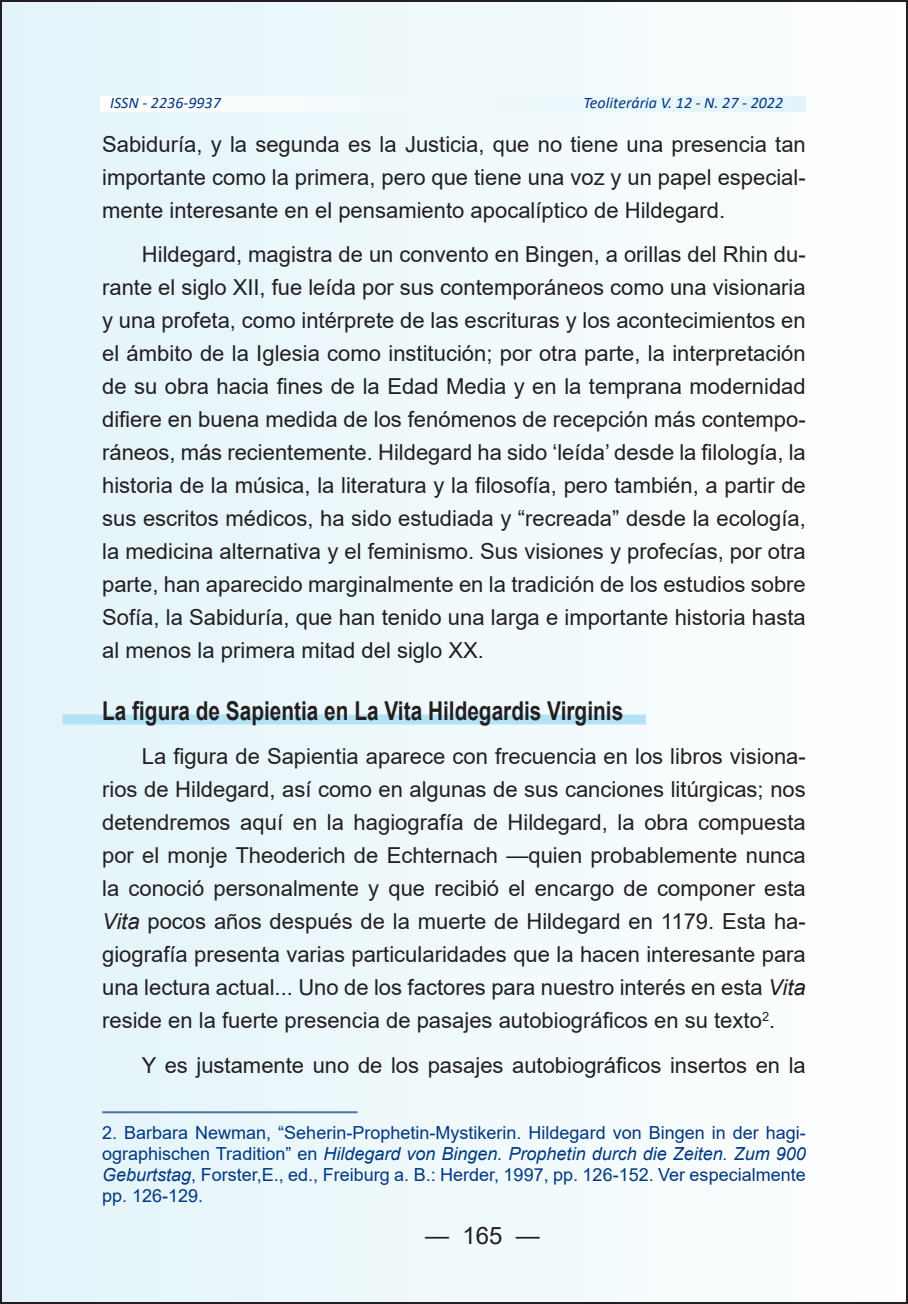
<style>
.page{position:relative;width:908px;height:1304px;background:#fff}
.page>*{position:absolute;margin:0;border:0;box-sizing:border-box;transform-origin:0 0}
.t1{font:700 26px "Arial";color:#231f20;scale:.8 1}
.t2{font:24px "Arial";color:#231f20}
.t3{font:22px/33px "Arial";color:#231f20;text-align:justify}
.t4{font:18px/21px "Arial";color:#003882;text-align:justify}
.t5{font:italic 16px "Calibri";color:#003882}
.s1{font-style:italic}
</style>
<div class="page">
<div style="left:1px;top:1px;width:905px;height:1302px;background:linear-gradient(to right,#e1f4fa,#fefefe)"></div>
<svg style="left:100px;top:96px;width:705px;height:15px"></svg>
<div style="left:62px;top:714px;width:583px;height:10px;background:#b3e2f6"></div>
<hr style="left:102px;top:1111px;width:255px;height:2px;background:#4d74a8">
<p class="t5" style="left:110px;top:92px;width:112px">ISSN - 2236-9937</p>
<p class="t5" style="left:583px;top:92px;width:201px">Teoliterária V. 12 - N. 27 - 2022</p>
<p class="t3" style="left:102px;top:128px;width:704px">Sabiduría, y la segunda es la Justicia, que no tiene una presencia tan importante como la primera, pero que tiene una voz y un papel especial&shy;mente interesante en el pensamiento apocalíptico de Hildegard.</p>
<p class="t3" style="left:102px;top:238px;width:705px;text-indent:40px">Hildegard, magistra de un convento en Bingen, a orillas del Rhin du&shy;rante el siglo XII, fue leída por sus contemporáneos como una visionaria y una profeta, como intérprete de las escrituras y los acontecimientos en el ámbito de la Iglesia como institución; por otra parte, la interpretación de su obra hacia fines de la Edad Media y en la temprana modernidad difiere en buena medida de los fenómenos de recepción más contempo&shy;ráneos, más recientemente. Hildegard ha sido ‘leída’ desde la filología, la historia de la música, la literatura y la filosofía, pero también, a partir de sus escritos médicos, ha sido estudiada y “recreada” desde la ecología, la medicina alternativa y el feminismo. Sus visiones y profecías, por otra parte, han aparecido marginalmente en la tradición de los estudios sobre Sofía, la Sabiduría, que han tenido una larga e importante historia hasta al menos la primera mitad del siglo XX.</p>
<p class="t1" style="left:102px;top:693px;width:652px">La figura de Sapientia en La Vita Hildegardis Virginis</p>
<p class="t3" style="left:102px;top:740px;width:704px;text-indent:40px">La figura de Sapientia aparece con frecuencia en los libros visiona&shy;rios de Hildegard, así como en algunas de sus canciones litúrgicas; nos detendremos aquí en la hagiografía de Hildegard, la obra compuesta por el monje Theoderich de Echternach —quien probablemente nunca la conoció personalmente y que recibió el encargo de componer esta <span class="s1">Vita</span> pocos años después de la muerte de Hildegard en 1179. Esta ha&shy;giografía presenta varias particularidades que la hacen interesante para una lectura actual... Uno de los factores para nuestro interés en esta <span class="s1">Vita </span>reside en la fuerte presencia de pasajes autobiográficos en su texto<sup>2</sup>.</p>
<p class="t3" style="left:142px;top:1048px;width:665px">Y es justamente uno de los pasajes autobiográficos insertos en la</p>
<p class="t4" style="left:102px;top:1122px;width:704px">2. Barbara Newman, “Seherin-Prophetin-Mystikerin. Hildegard von Bingen in der hagi&shy;ographischen Tradition” en <span class="s1">Hildegard von Bingen. Prophetin durch die Zeiten. Zum 900<br>Geburtstag</span>, Forster,E., ed., Freiburg a. B.: Herder, 1997, pp. 126-152. Ver especialmente pp. 126-129.</p>
<p class="t2" style="left:425px;top:1218px;width:116px">— 165 —</p>
</div>
